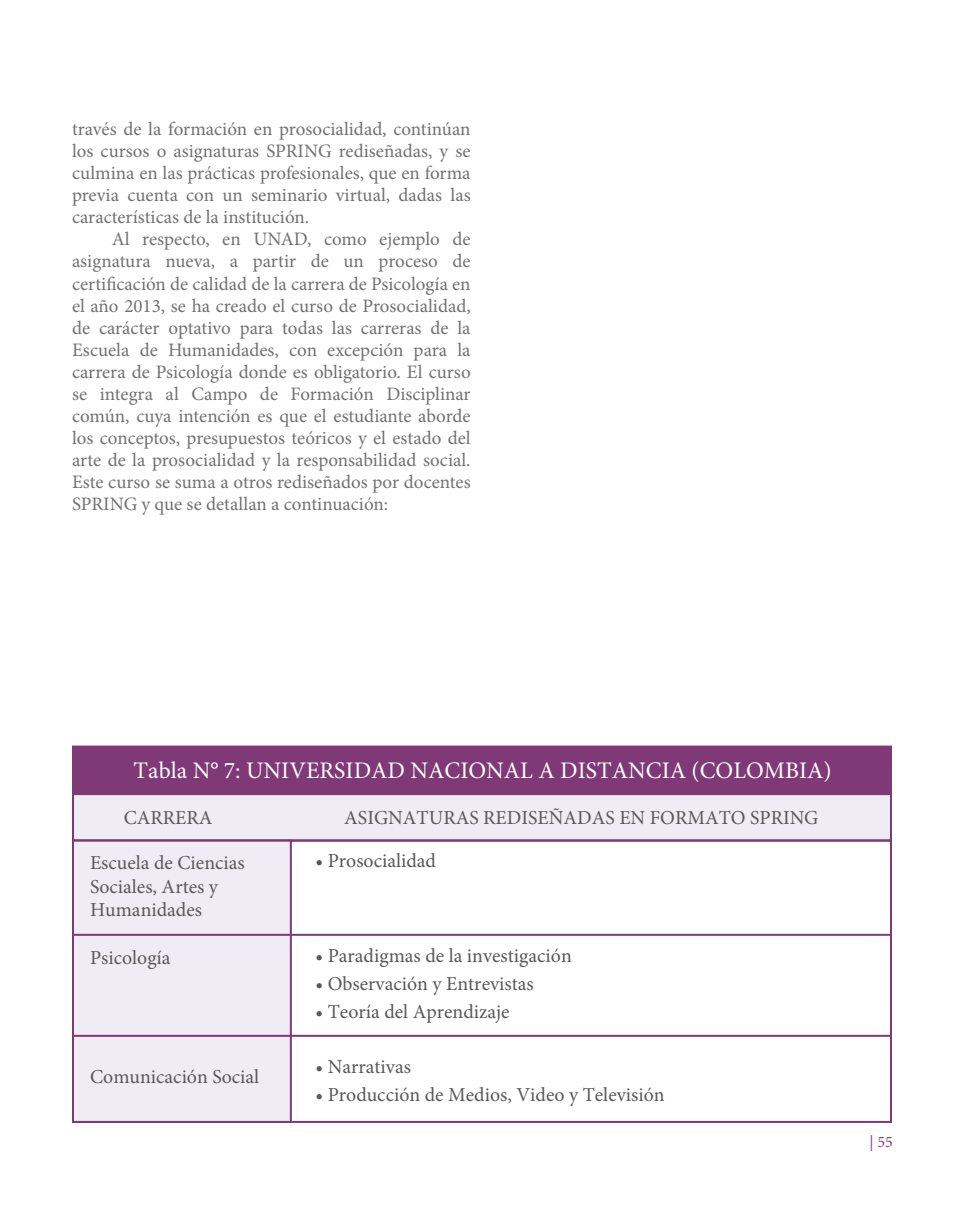
<style>
.page{position:relative;width:964px;height:1208px;background:#fff}
.page>*{position:absolute;margin:0;border:0;box-sizing:border-box;transform-origin:0 0}
.t1{font:23.8px "Minion Pro";color:#fff}
.t2{font:19.8px/23.8px "Minion Pro";color:#58585a}
.t3{font:19px/22px "Minion Pro";color:#707172;text-align:justify}
.t4{font:16px "Minion Pro";color:#7d4080}
</style>
<div class="page">
<div style="left:72px;top:745px;width:820px;height:49px;background:#7e3976;border:2px solid #7e3976"></div>
<div style="left:72px;top:793px;width:820px;height:48px;background:#efecf5;border:2px solid #7e3976"></div>
<div style="left:72px;top:839px;width:220px;height:284px;background:#efecf5;border:2px solid #7e3976"></div>
<hr style="left:73px;top:933px;width:819px;height:2px;background:#7e3976">
<hr style="left:73px;top:1034px;width:819px;height:2px;background:#7e3976">
<p class="t3" style="left:72px;top:118px;width:400px">través de la formación en prosocialidad, continúan los cursos o asignaturas SPRING rediseñadas, y se culmina en las prácticas profesionales, que en forma previa cuenta con un seminario virtual, dadas las características de la institución.</p>
<p class="t3" style="left:72px;top:228px;width:400px;text-indent:40px">Al respecto, en UNAD, como ejemplo de asignatura nueva, a partir de un proceso de certificación de calidad de la carrera de Psicología en el año 2013, se ha creado el curso de Prosocialidad, de carácter optativo para todas las carreras de la Escuela de Humanidades, con excepción para la carrera de Psicología donde es obligatorio. El curso se integra al Campo de Formación Disciplinar común, cuya intención es que el estudiante aborde los conceptos, presupuestos teóricos y el estado del arte de la prosocialidad y la responsabilidad social.<br>Este curso se suma a otros rediseñados por docentes SPRING y que se detallan a continuación:</p>
<p class="t1" style="left:134px;top:754px;width:700px">Tabla N° 7: UNIVERSIDAD NACIONAL A DISTANCIA (COLOMBIA)</p>
<p class="t2" style="left:124px;top:806px;width:90px">CARRERA</p>
<p class="t2" style="left:344px;top:806px;width:476px">ASIGNATURAS REDISEÑADAS EN FORMATO SPRING</p>
<p class="t2" style="left:90px;top:850px;width:156px">Escuela de Ciencias<br>Sociales, Artes y<br>Humanidades</p>
<p class="t2" style="left:90px;top:945px;width:82px">Psicología</p>
<p class="t2" style="left:315px;top:849px;width:122px">• Prosocialidad</p>
<p class="t2" style="left:315px;top:944px;width:258px">• Paradigmas de la investigación</p>
<p class="t2" style="left:315px;top:971px;width:220px">• Observación y Entrevistas</p>
<p class="t2" style="left:315px;top:999px;width:195px">• Teoría del Aprendizaje</p>
<p class="t2" style="left:315px;top:1055px;width:97px">• Narrativas</p>
<p class="t2" style="left:315px;top:1082px;width:351px">• Producción de Medios, Video y Televisión</p>
<p class="t2" style="left:90px;top:1064px;width:171px">Comunicación Social</p>
<p class="t4" style="left:869px;top:1131px;width:25px">| 55</p>
</div>
